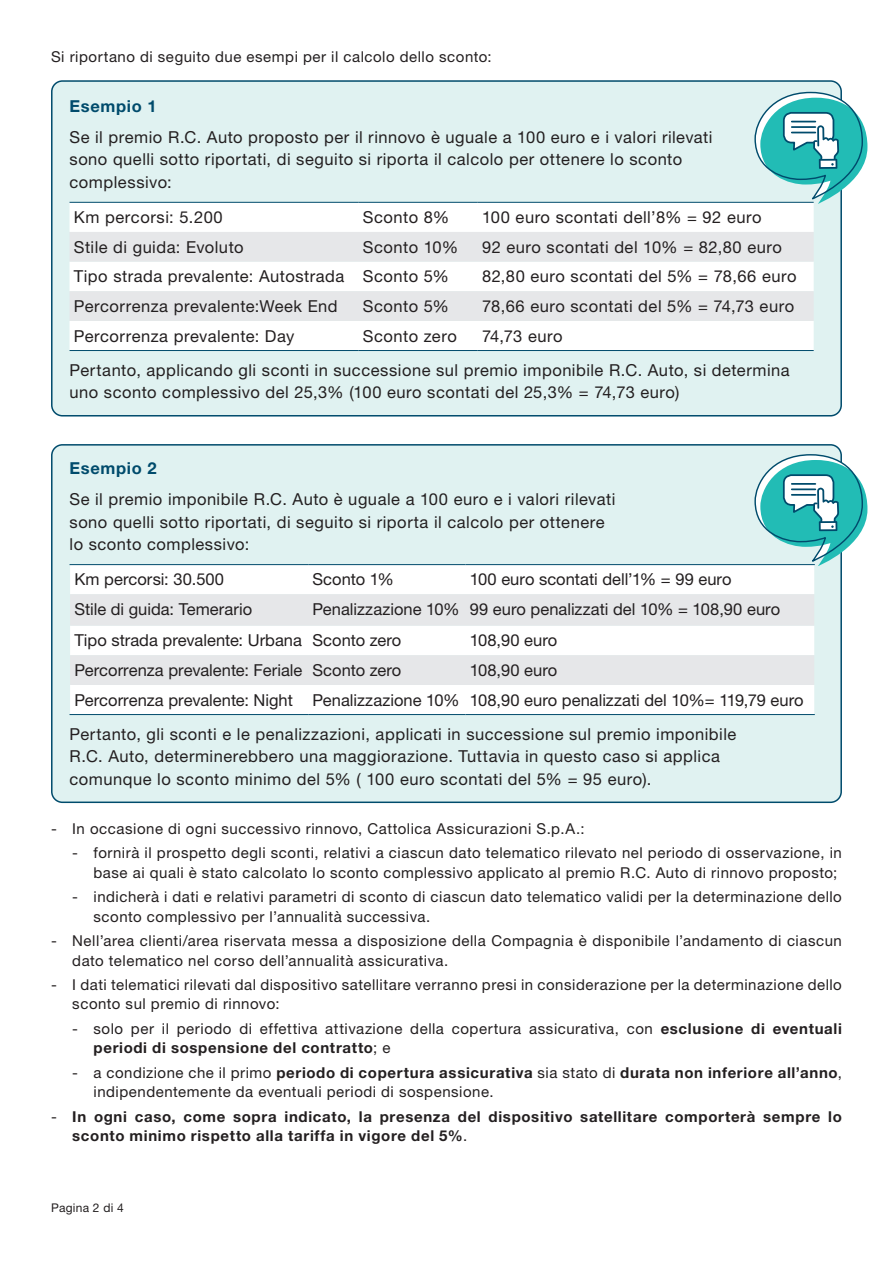
<style>
.page{position:relative;width:893px;height:1263px;background:#fff}
.page>*{position:absolute;margin:0;border:0;box-sizing:border-box;transform-origin:0 0}
.Testo_evidenza{font:16.5px/22.5px "Helvetica Neue LT Std";letter-spacing:.03em;color:#231f20}
.Testo_evidenza-2{font:16.5px "Helvetica Neue LT Std";color:#231f20}
.Testo_evidenza-3{font:16.5px "Helvetica Neue LT Std";letter-spacing:.005em;color:#231f20}
.Testo_Domanda_eviden{font:700 16.5px "Helvetica Neue LT Std";letter-spacing:.04em;color:#004b6c}
.Elenco_Puntato_Lette{font:15px/19.5px "Helvetica Neue LT Std";letter-spacing:.035em;color:#231f20}
.Elenco_Puntato_Lette-2{font:700 15px/19.5px "Helvetica Neue LT Std";letter-spacing:.045em;color:#231f20}
.Testi{font:15px "Helvetica Neue LT Std";letter-spacing:.035em;color:#231f20}
.t1{font:12px "Helvetica Neue LT Std";letter-spacing:.02em;color:#231f20}
.s1{font-weight:700}
.s2{font-weight:400}
</style>
<div class="page">
<div style="left:52px;top:81px;width:789px;height:335px;background:#e0f2f1;border-radius:11px"></div>
<div style="left:70px;top:203px;width:744px;height:147px;background:#fff"></div>
<svg style="left:70px;top:232px;width:744px;height:89px;fill:#e6e7e9"></svg>
<hr style="left:70px;top:202px;width:289px;height:1px;background:#004b6c">
<hr style="left:359px;top:202px;width:119px;height:1px;background:#004b6c">
<hr style="left:478px;top:202px;width:336px;height:1px;background:#004b6c">
<hr style="left:70px;top:350px;width:289px;height:1px;background:#004b6c">
<hr style="left:359px;top:350px;width:119px;height:1px;background:#004b6c">
<hr style="left:478px;top:350px;width:336px;height:1px;background:#004b6c">
<div style="left:51px;top:80px;width:791px;height:336px;border:2px solid #004b6c;border-radius:11px"></div>
<svg style="left:754px;top:91px;width:113px;height:113px"></svg>
<div style="left:52px;top:445px;width:789px;height:357px;background:#e0f2f1;border-radius:11px"></div>
<div style="left:70px;top:566px;width:744px;height:148px;background:#fff"></div>
<svg style="left:70px;top:594px;width:744px;height:91px;fill:#e6e7e9"></svg>
<hr style="left:70px;top:564px;width:238px;height:1px;background:#004b6c">
<hr style="left:308px;top:564px;width:158px;height:1px;background:#004b6c">
<hr style="left:466px;top:564px;width:349px;height:1px;background:#004b6c">
<hr style="left:70px;top:714px;width:238px;height:1px;background:#004b6c">
<hr style="left:308px;top:714px;width:158px;height:1px;background:#004b6c">
<hr style="left:466px;top:714px;width:349px;height:1px;background:#004b6c">
<div style="left:51px;top:444px;width:791px;height:359px;border:2px solid #004b6c;border-radius:11px"></div>
<svg style="left:754px;top:453px;width:113px;height:113px"></svg>
<hr style="left:792px;top:483px;width:23px;height:2px;background:#004b6c">
<hr style="left:792px;top:488px;width:23px;height:2px;background:#004b6c">
<hr style="left:792px;top:494px;width:23px;height:2px;background:#004b6c">
<p class="Testi" style="left:51px;top:47px;width:442px">Si riportano di seguito due esempi per il calcolo dello sconto:</p>
<p class="Testo_Domanda_eviden" style="left:70px;top:96px;width:89px">Esempio 1</p>
<p class="Testo_evidenza" style="left:70px;top:125px;width:644px">Se il premio R.C. Auto proposto per il rinnovo è uguale a 100 euro e i valori rilevati sono quelli sotto riportati, di seguito si riporta il calcolo per ottenere lo sconto complessivo:</p>
<p class="Testo_evidenza" style="left:74px;top:206px;width:151px">Km percorsi: 5.200</p>
<p class="Testo_evidenza" style="left:363px;top:206px;width:88px">Sconto 8%</p>
<p class="Testo_evidenza" style="left:482px;top:206px;width:281px">100 euro scontati dell’8% = 92 euro</p>
<p class="Testo_evidenza" style="left:74px;top:235px;width:171px">Stile di guida: Evoluto</p>
<p class="Testo_evidenza" style="left:363px;top:235px;width:97px">Sconto 10%</p>
<p class="Testo_evidenza" style="left:482px;top:235px;width:301px">92 euro scontati del 10% = 82,80 euro</p>
<p class="Testo_evidenza" style="left:74px;top:265px;width:272px">Tipo strada prevalente: Autostrada</p>
<p class="Testo_evidenza" style="left:363px;top:265px;width:88px">Sconto 5%</p>
<p class="Testo_evidenza" style="left:482px;top:265px;width:316px">82,80 euro scontati del 5% = 78,66 euro</p>
<p class="Testo_evidenza" style="left:74px;top:295px;width:265px">Percorrenza prevalente:Week End</p>
<p class="Testo_evidenza" style="left:363px;top:295px;width:88px">Sconto 5%</p>
<p class="Testo_evidenza" style="left:482px;top:295px;width:314px">78,66 euro scontati del 5% = 74,73 euro</p>
<p class="Testo_evidenza" style="left:74px;top:324px;width:222px">Percorrenza prevalente: Day</p>
<p class="Testo_evidenza" style="left:363px;top:324px;width:95px">Sconto zero</p>
<p class="Testo_evidenza" style="left:482px;top:324px;width:82px">74,73 euro</p>
<p class="Testo_evidenza" style="left:70px;top:358px;width:722px">Pertanto, applicando gli sconti in successione sul premio imponibile R.C. Auto, si determina uno sconto complessivo del 25,3% (100 euro scontati del 25,3% = 74,73 euro)</p>
<p class="Testo_Domanda_eviden" style="left:70px;top:458px;width:89px">Esempio 2</p>
<p class="Testo_evidenza" style="left:70px;top:488px;width:547px">Se il premio imponibile R.C. Auto è uguale a 100 euro e i valori rilevati sono quelli sotto riportati, di seguito si riporta il calcolo per ottenere lo sconto complessivo:</p>
<p class="Testo_evidenza-3" style="left:74px;top:570px;width:151px">Km percorsi: 30.500</p>
<p class="Testo_evidenza" style="left:312px;top:568px;width:83px">Sconto 1%</p>
<p class="Testo_evidenza-2" style="left:470px;top:570px;width:263px">100 euro scontati dell’1% = 99 euro</p>
<p class="Testo_evidenza-2" style="left:74px;top:599px;width:179px">Stile di guida: Temerario</p>
<p class="Testo_evidenza-2" style="left:312px;top:599px;width:149px">Penalizzazione 10%</p>
<p class="Testo_evidenza-2" style="left:470px;top:599px;width:312px">99 euro penalizzati del 10% = 108,90 euro</p>
<p class="Testo_evidenza-2" style="left:74px;top:631px;width:229px">Tipo strada prevalente: Urbana</p>
<p class="Testo_evidenza-2" style="left:312px;top:631px;width:90px">Sconto zero</p>
<p class="Testo_evidenza-3" style="left:470px;top:631px;width:89px">108,90 euro</p>
<p class="Testo_evidenza-2" style="left:74px;top:660px;width:230px">Percorrenza prevalente: Feriale</p>
<p class="Testo_evidenza-2" style="left:312px;top:660px;width:90px">Sconto zero</p>
<p class="Testo_evidenza-3" style="left:470px;top:660px;width:89px">108,90 euro</p>
<p class="Testo_evidenza-2" style="left:74px;top:690px;width:220px">Percorrenza prevalente: Night</p>
<p class="Testo_evidenza-2" style="left:312px;top:690px;width:149px">Penalizzazione 10%</p>
<p class="Testo_evidenza-2" style="left:470px;top:690px;width:335px">108,90 euro penalizzati del 10%= 119,79 euro</p>
<p class="Testo_evidenza" style="left:70px;top:722px;width:668px">Pertanto, gli sconti e le penalizzazioni, applicati in successione sul premio imponibile<br>R.C. Auto, determinerebbero una maggiorazione. Tuttavia in questo caso si applica comunque lo sconto minimo del 5% ( 100 euro scontati del 5% = 95 euro).</p>
<p class="Elenco_Puntato_Lette" style="left:51px;top:818px;width:535px">- In occasione di ogni successivo rinnovo, Cattolica Assicurazioni S.p.A.:</p>
<p class="Elenco_Puntato_Lette" style="left:94px;top:843px;width:750px;text-indent:-21px">- fornirà il prospetto degli sconti, relativi a ciascun dato telematico rilevato nel periodo di osservazione, in base ai quali è stato calcolato lo sconto complessivo applicato al premio R.C. Auto di rinnovo proposto;</p>
<p class="Elenco_Puntato_Lette" style="left:94px;top:887px;width:750px;text-indent:-21px">- indicherà i dati e relativi parametri di sconto di ciascun dato telematico validi per la determinazione dello sconto complessivo per l’annualità successiva.</p>
<p class="Elenco_Puntato_Lette" style="left:72px;top:931px;width:771px;text-indent:-21px">- Nell’area clienti/area riservata messa a disposizione della Compagnia è disponibile l’andamento di ciascun dato telematico nel corso dell’annualità assicurativa.</p>
<p class="Elenco_Puntato_Lette" style="left:72px;top:974px;width:771px;text-indent:-21px">- I dati telematici rilevati dal dispositivo satellitare verranno presi in considerazione per la determinazione dello sconto sul premio di rinnovo:</p>
<p class="Elenco_Puntato_Lette" style="left:94px;top:1018px;width:750px;text-indent:-21px">- solo per il periodo di effettiva attivazione della copertura assicurativa, con <span class="s1">esclusione di eventuali periodi di sospensione del contratto</span>; e</p>
<p class="Elenco_Puntato_Lette" style="left:94px;top:1062px;width:750px;text-indent:-21px">- a condizione che il primo <span class="s1">periodo di copertura assicurativa</span> sia stato di <span class="s1">durata non inferiore all’anno</span>, indipendentemente da eventuali periodi di sospensione.</p>
<p class="Elenco_Puntato_Lette-2" style="left:72px;top:1106px;width:771px;text-indent:-21px"><span class="s2">-</span> In ogni caso, come sopra indicato, la presenza del dispositivo satellitare comporterà sempre lo sconto minimo rispetto alla tariffa in vigore del 5%<span class="s2">.</span></p>
<p class="t1" style="left:51px;top:1200px;width:74px">Pagina 2 di 4</p>
</div>
